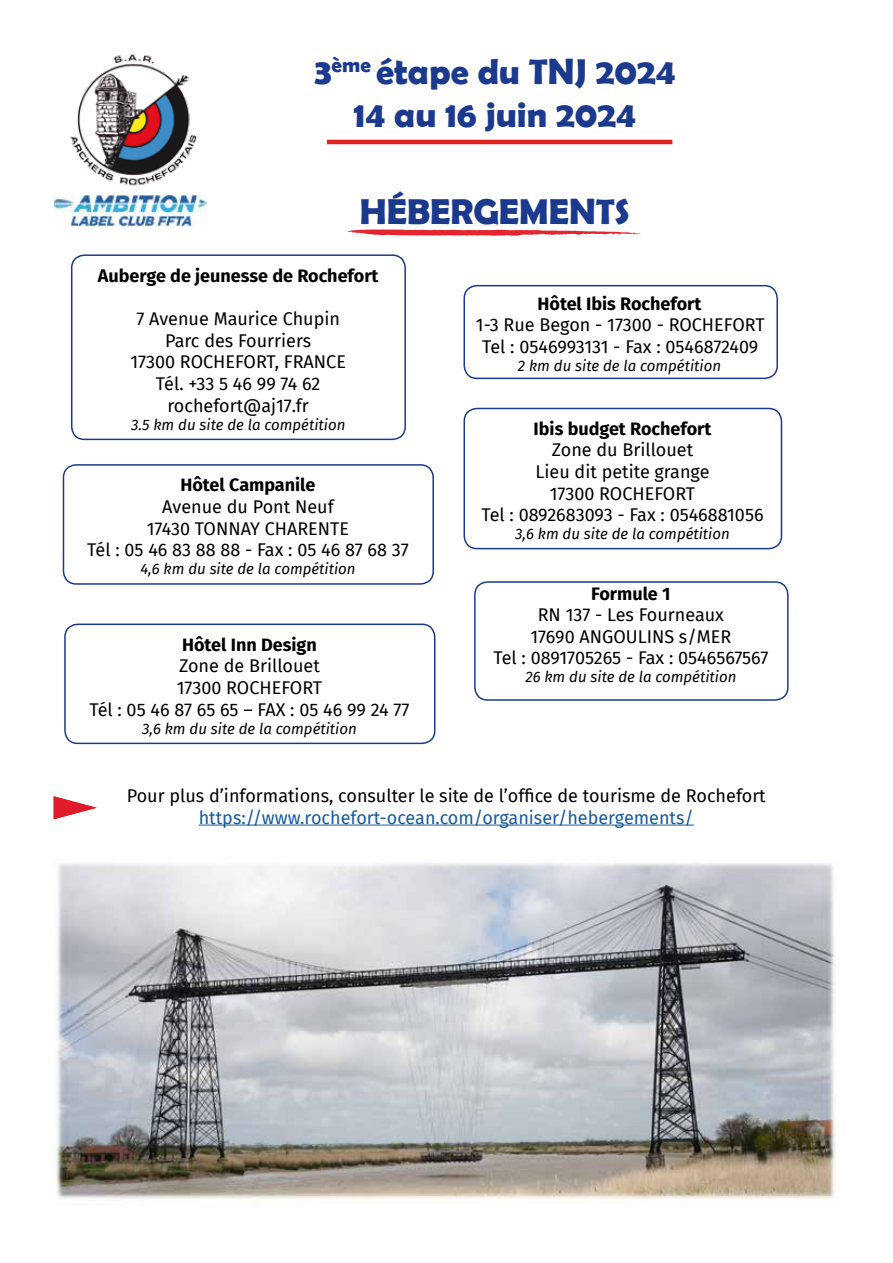
<style>
.page{position:relative;width:893px;height:1263px;background:#fff}
.page>*{position:absolute;margin:0;border:0;box-sizing:border-box;transform-origin:0 0}
.t1{font:700 36px/43.2px "Berlin Sans FB Demi";color:#1c3a8d;text-align:center}
.t2{font:18px/21.6px "Fira Sans";color:#000;text-align:center}
.t3{font:700 18px "Fira Sans";color:#000}
.t4{font:18px "Fira Sans";color:#165b9a}
.t5{font:italic 15px "Fira Sans";color:#000}
</style>
<div class="page">
<img style="left:70px;top:54px;width:128px;height:132px">
<img style="left:54px;top:195px;width:152px;height:32px">
<hr style="left:327px;top:140px;width:345px;height:4px;background:#e32121">
<div style="left:463px;top:408px;width:319px;height:141px;border:2px solid #1c3a8d;border-radius:13px"></div>
<div style="left:463px;top:285px;width:315px;height:94px;border:2px solid #1c3a8d;border-radius:13px"></div>
<div style="left:63px;top:464px;width:371px;height:121px;border:2px solid #1c3a8d;border-radius:13px"></div>
<div style="left:474px;top:581px;width:315px;height:120px;border:2px solid #1c3a8d;border-radius:13px"></div>
<hr style="left:199px;top:825px;width:495px;height:1px;background:#165b9a">
<div style="left:71px;top:254px;width:335px;height:186px;border:2px solid #1c3a8d;border-radius:13px"></div>
<div style="left:64px;top:623px;width:371px;height:121px;border:2px solid #1c3a8d;border-radius:13px"></div>
<svg style="left:54px;top:796px;width:43px;height:23px"></svg>
<img style="left:54px;top:863px;width:782px;height:341px">
<svg style="left:347px;top:229px;width:294px;height:7px"></svg>
<h1 class="t1" style="left:314px;top:49px;width:363px">3<sup>ème</sup> étape du TNJ 2024<br>14 au 16 juin 2024</h1>
<h1 class="t1" style="left:360px;top:189px;width:271px">HÉBERGEMENTS</h1>
<p class="t3" style="left:98px;top:260px;width:282px">Auberge de jeunesse de Rochefort</p>
<p class="t2" style="left:130px;top:308px;width:217px">7 Avenue Maurice Chupin<br>Parc des Fourriers<br>17300 ROCHEFORT, FRANCE<br>Tél. +33 5 46 99 74 62 rochefort@aj17.fr</p>
<p class="t5" style="left:131px;top:413px;width:216px">3.5 km du site de la compétition</p>
<p class="t3" style="left:180px;top:470px;width:136px">Hôtel Campanile</p>
<p class="t2" style="left:87px;top:495px;width:323px">Avenue du Pont Neuf<br>17430 TONNAY CHARENTE<br>Tél : 05 46 83 88 88 - Fax : 05 46 87 68 37</p>
<p class="t5" style="left:140px;top:558px;width:217px">4,6 km du site de la compétition</p>
<p class="t3" style="left:182px;top:629px;width:136px">Hôtel Inn Design</p>
<p class="t2" style="left:89px;top:655px;width:322px">Zone de Brillouet<br>17300 ROCHEFORT<br>Tél : 05 46 87 65 65 – FAX : 05 46 99 24 77</p>
<p class="t5" style="left:142px;top:717px;width:216px">3,6 km du site de la compétition</p>
<p class="t3" style="left:538px;top:288px;width:165px">Hôtel Ibis Rochefort</p>
<p class="t2" style="left:476px;top:314px;width:290px">1-3 Rue Begon - 17300 - ROCHEFORT<br>Tel : 0546993131 - Fax : 0546872409</p>
<p class="t5" style="left:518px;top:355px;width:205px">2 km du site de la compétition</p>
<p class="t3" style="left:534px;top:413px;width:179px">Ibis budget Rochefort</p>
<p class="t2" style="left:481px;top:439px;width:284px">Zone du Brillouet<br>Lieu dit petite grange<br>17300 ROCHEFORT<br>Tel : 0892683093 - Fax : 0546881056</p>
<p class="t5" style="left:515px;top:523px;width:216px">3,6 km du site de la compétition</p>
<p class="t3" style="left:591px;top:578px;width:81px">Formule 1</p>
<p class="t2" style="left:493px;top:604px;width:276px">RN 137 - Les Fourneaux<br>17690 ANGOULINS s/MER<br>Tel : 0891705265 - Fax : 0546567567</p>
<p class="t5" style="left:525px;top:666px;width:213px">26 km du site de la compétition</p>
<p class="t2" style="left:127px;top:784px;width:640px">Pour plus d’informations, consulter le site de l’office de tourisme de Rochefort</p>
<p class="t4" style="left:199px;top:804px;width:497px">https://www.rochefort-ocean.com/organiser/hebergements/</p>
</div>
